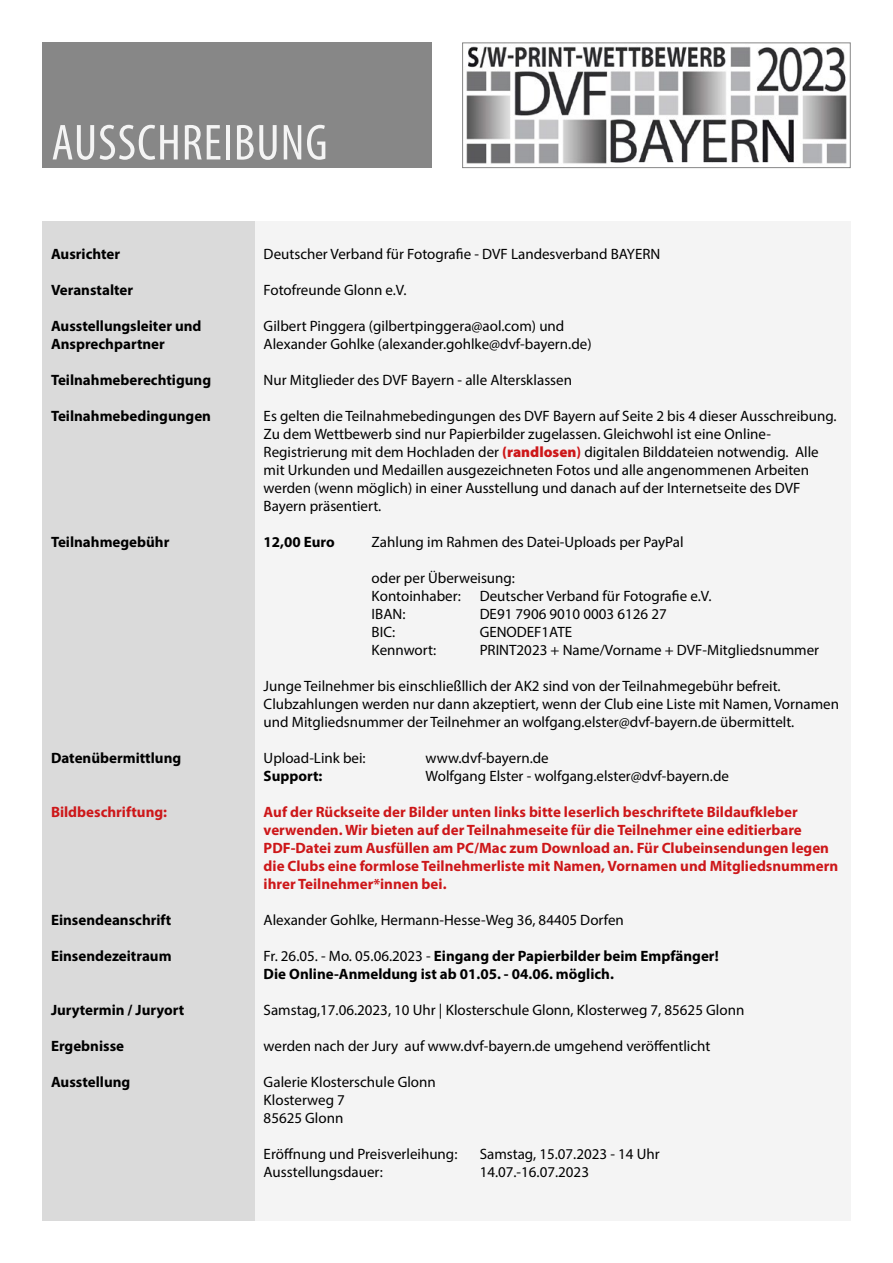
<style>
.page{position:relative;width:893px;height:1263px;background:#fff}
.page>*{position:absolute;margin:0;border:0;box-sizing:border-box;transform-origin:0 0}
.t1{font:condensed 51px "Myriad Pro";letter-spacing:.02em;color:#f4f4f4}
.t2{font:15px/18px "Myriad Pro";color:#000}
.t3{font:700 15px/18px "Myriad Pro";color:#000}
.t4{font:700 15px/18px "Myriad Pro";color:#cd1719}
.s1{font-weight:900;color:#cd1719}
.s2{font-weight:700;color:#cd1719}
.s3{font-weight:400}
</style>
<div class="page">
<div style="left:43px;top:221px;width:212px;height:999px;background:#dadada"></div>
<div style="left:255px;top:221px;width:595px;height:999px;background:#f4f4f4"></div>
<div style="left:43px;top:43px;width:389px;height:125px;background:#878787"></div>
<img style="left:466px;top:46px;width:381px;height:118px">
<div style="left:462px;top:43px;width:388px;height:125px;border:1px solid #878787"></div>
<h1 class="t1" style="left:52px;top:112px;width:278px">AUSSCHREIBUNG</h1>
<p class="t3" style="left:51px;top:244px;width:71px">Ausrichter</p>
<p class="t3" style="left:51px;top:280px;width:84px">Veranstalter</p>
<p class="t3" style="left:51px;top:316px;width:152px">Ausstellungsleiter und<br>Ansprechpartner</p>
<p class="t3" style="left:51px;top:370px;width:162px">Teilnahmeberechtigung</p>
<p class="t3" style="left:51px;top:406px;width:162px">Teilnahmebedingungen</p>
<p class="t3" style="left:51px;top:532px;width:120px">Teilnahmegebühr</p>
<p class="t3" style="left:51px;top:748px;width:132px">Datenübermittlung</p>
<p class="t4" style="left:51px;top:802px;width:118px">Bildbeschriftung:</p>
<p class="t3" style="left:51px;top:910px;width:122px">Einsendeanschrift</p>
<p class="t3" style="left:51px;top:946px;width:122px">Einsendezeitraum</p>
<p class="t3" style="left:51px;top:1000px;width:135px">Jurytermin / Juryort</p>
<p class="t3" style="left:51px;top:1036px;width:75px">Ergebnisse</p>
<p class="t3" style="left:51px;top:1072px;width:81px">Ausstellung</p>
<p class="t2" style="left:264px;top:245px;width:398px">Deutscher Verband für Fotografie - DVF Landesverband BAYERN</p>
<p class="t2" style="left:264px;top:281px;width:144px">Fotofreunde Glonn e.V.</p>
<p class="t2" style="left:264px;top:317px;width:329px">Gilbert Pinggera (gilbertpinggera@aol.com) und<br>Alexander Gohlke (alexander.gohlke@dvf-bayern.de)</p>
<p class="t2" style="left:264px;top:371px;width:310px">Nur Mitglieder des DVF Bayern - alle Altersklassen</p>
<p class="t2" style="left:264px;top:407px;width:574px">Es gelten die Teilnahmebedingungen des DVF Bayern auf Seite 2 bis 4 dieser Ausschreibung.<br>Zu dem Wettbewerb sind nur Papierbilder zugelassen. Gleichwohl ist eine Online-Registrierung mit dem Hochladen der <span class="s1">(randlosen</span><span class="s2">)</span> digitalen Bilddateien notwendig. Alle mit Urkunden und Medaillen ausgezeichneten Fotos und alle angenommenen Arbeiten werden (wenn möglich) in einer Ausstellung und danach auf der Internetseite des DVF Bayern präsentiert.</p>
<p class="t3" style="left:264px;top:532px;width:73px">12,00 Euro</p>
<p class="t2" style="left:372px;top:533px;width:313px">Zahlung im Rahmen des Datei-Uploads per PayPal</p>
<p class="t2" style="left:372px;top:569px;width:341px">oder per Überweisung:<br>Kontoinhaber: Deutscher Verband für Fotografie e.V.<br>IBAN:</p>
<p class="t2" style="left:480px;top:605px;width:189px">DE91 7906 9010 0003 6126 27</p>
<p class="t2" style="left:372px;top:623px;width:25px">BIC:</p>
<p class="t2" style="left:480px;top:623px;width:94px">GENODEF1ATE</p>
<p class="t2" style="left:372px;top:641px;width:66px">Kennwort:</p>
<p class="t2" style="left:480px;top:641px;width:341px">PRINT2023 + Name/Vorname + DVF-Mitgliedsnummer</p>
<p class="t2" style="left:264px;top:677px;width:577px">Junge Teilnehmer bis einschließllich der AK2 sind von der Teilnahmegebühr befreit.<br>Clubzahlungen werden nur dann akzeptiert, wenn der Club eine Liste mit Namen, Vornamen und Mitgliedsnummer der Teilnehmer an wolfgang.elster@dvf-bayern.de übermittelt.</p>
<p class="t2" style="left:264px;top:749px;width:104px">Upload-Link bei:</p>
<p class="t2" style="left:426px;top:749px;width:125px">www.dvf-bayern.de</p>
<p class="t3" style="left:264px;top:766px;width:60px">Support:</p>
<p class="t2" style="left:426px;top:767px;width:305px">Wolfgang Elster - wolfgang.elster@dvf-bayern.de</p>
<p class="t4" style="left:264px;top:802px;width:576px">Auf der Rückseite der Bilder unten links bitte leserlich beschriftete Bildaufkleber verwenden. Wir bieten auf der Teilnahmeseite für die Teilnehmer eine editierbare PDF-Datei zum Ausfüllen am PC/Mac zum Download an. Für Clubeinsendungen legen die Clubs eine formlose Teilnehmerliste mit Namen, Vornamen und Mitgliedsnummern ihrer Teilnehmer*innen bei.</p>
<p class="t2" style="left:264px;top:911px;width:362px">Alexander Gohlke, Hermann-Hesse-Weg 36, 84405 Dorfen</p>
<p class="t3" style="left:264px;top:946px;width:457px"><span class="s3">Fr. 26.05. - Mo. 05.06.2023 -</span> Eingang der Papierbilder beim Empfänger!<br>Die Online-Anmeldung ist ab 01.05. - 04.06. möglich.</p>
<p class="t2" style="left:264px;top:1001px;width:482px">Samstag,17.06.2023, 10 Uhr | Klosterschule Glonn, Klosterweg 7, 85625 Glonn</p>
<p class="t2" style="left:264px;top:1037px;width:448px">werden nach der Jury auf www.dvf-bayern.de umgehend veröffentlicht</p>
<p class="t2" style="left:264px;top:1073px;width:174px">Galerie Klosterschule Glonn<br>Klosterweg 7<br>85625 Glonn</p>
<p class="t2" style="left:264px;top:1145px;width:195px">Eröffnung und Preisverleihung:</p>
<p class="t2" style="left:480px;top:1145px;width:181px">Samstag, 15.07.2023 - 14 Uhr</p>
<p class="t2" style="left:264px;top:1163px;width:121px">Ausstellungsdauer:</p>
<p class="t2" style="left:480px;top:1163px;width:111px">14.07.-16.07.2023</p>
</div>
